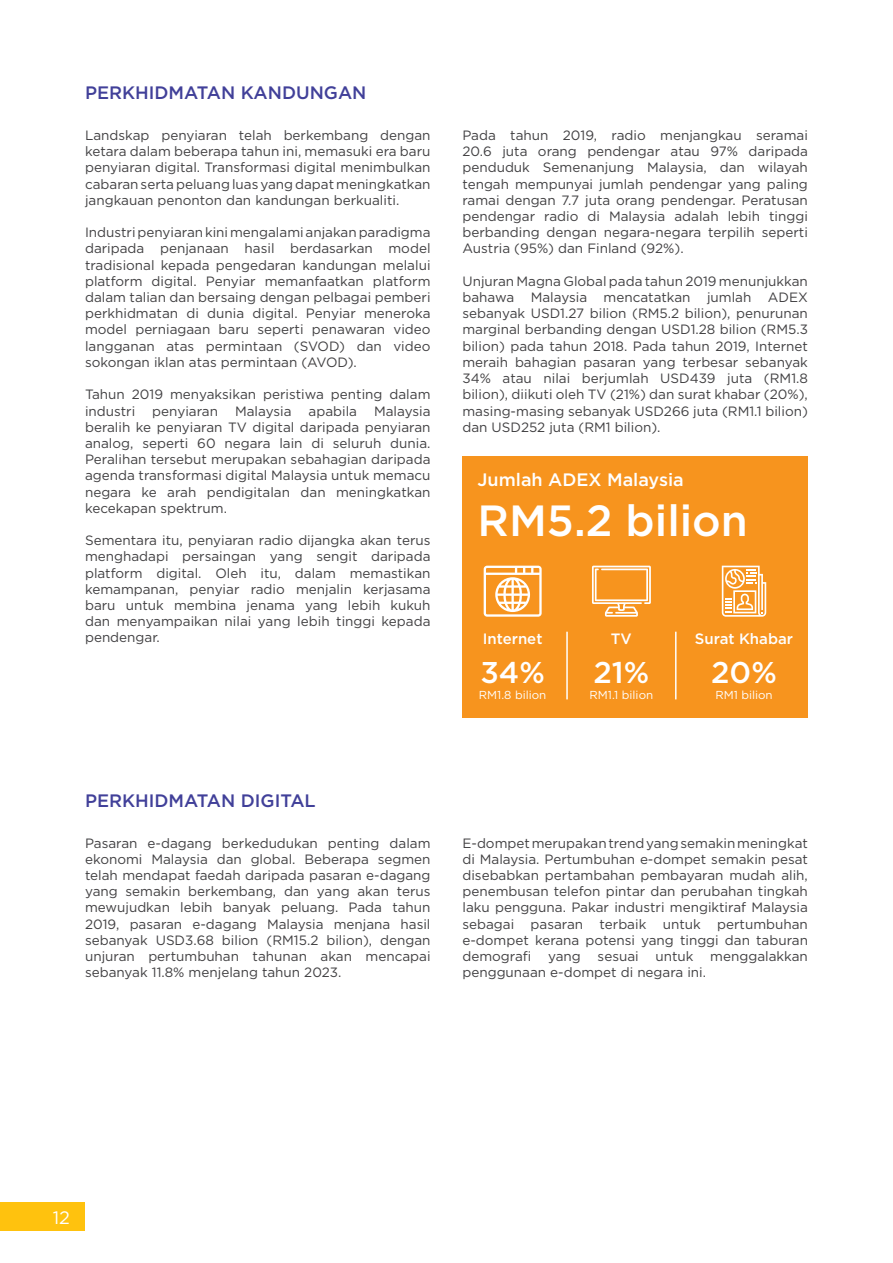
<style>
.page{position:relative;width:893px;height:1263px;background:#fff}
.page>*{position:absolute;margin:0;border:0;box-sizing:border-box;transform-origin:0 0}
.t1{font:500 43.65px "Gotham";color:#fff}
.t2{font:500 30px "Gotham";color:#fff}
.t3{font:500 18px "Gotham";color:#414099}
.t4{font:500 18px "Gotham";color:#fff}
.t5{font:18px "Gotham";color:#fff}
.t6{font:500 15px "Gotham";color:#fff}
.t7{font:13.5px/16.2px "Gotham";color:#414042;text-align:justify}
.t8{font:11.55px "Gotham";color:#fff}
</style>
<div class="page">
<div style="left:462px;top:456px;width:346px;height:261px;background:#f7941e"></div>
<hr style="left:566px;top:632px;width:2px;height:67px;background:#fff">
<hr style="left:675px;top:632px;width:1px;height:67px;background:#fff">
<div style="left:0;top:1203px;width:85px;height:28px;background:#ffc20e"></div>
<svg style="left:484px;top:566px;width:58px;height:51px"></svg>
<svg style="left:592px;top:566px;width:59px;height:51px"></svg>
<svg style="left:722px;top:566px;width:44px;height:51px"></svg>
<h3 class="t3" style="left:85px;top:81px;width:283px">PERKHIDMATAN KANDUNGAN</h3>
<p class="t7" style="left:85px;top:127px;width:347px">Landskap penyiaran telah berkembang dengan ketara dalam beberapa tahun ini, memasuki era baru penyiaran digital. Transformasi digital menimbulkan cabaran serta peluang luas yang dapat meningkatkan jangkauan penonton dan kandungan berkualiti.</p>
<p class="t7" style="left:85px;top:224px;width:347px">Industri penyiaran kini mengalami anjakan paradigma daripada penjanaan hasil berdasarkan model tradisional kepada pengedaran kandungan melalui platform digital. Penyiar memanfaatkan platform dalam talian dan bersaing dengan pelbagai pemberi perkhidmatan di dunia digital. Penyiar meneroka model perniagaan baru seperti penawaran video langganan atas permintaan (SVOD) dan video sokongan iklan atas permintaan (AVOD).</p>
<p class="t7" style="left:85px;top:386px;width:347px">Tahun 2019 menyaksikan peristiwa penting dalam industri</p>
<p class="t7" style="left:85px;top:402px;width:347px;text-indent:289px">Malaysia beralih ke penyiaran TV digital daripada penyiaran analog, seperti 60 negara lain di seluruh dunia.<br>Peralihan tersebut merupakan sebahagian daripada agenda transformasi digital Malaysia untuk memacu negara ke arah pendigitalan dan meningkatkan kecekapan spektrum.</p>
<p class="t7" style="left:85px;top:532px;width:347px">Sementara itu, penyiaran radio dijangka akan terus menghadapi persaingan yang sengit daripada platform digital. Oleh itu, dalam memastikan kemampanan, penyiar radio menjalin kerjasama baru untuk membina jenama yang lebih kukuh dan menyampaikan nilai yang lebih tinggi kepada pendengar.</p>
<p class="t7" style="left:152px;top:402px;width:67px">penyiaran</p>
<p class="t7" style="left:235px;top:402px;width:58px">Malaysia</p>
<p class="t7" style="left:309px;top:402px;width:50px">apabila</p>
<p class="t7" style="left:462px;top:127px;width:347px">Pada tahun 2019, radio menjangkau seramai 20.6 juta orang pendengar atau 97% daripada penduduk Semenanjung Malaysia, dan wilayah tengah mempunyai jumlah pendengar yang paling ramai dengan 7.7 juta orang pendengar. Peratusan pendengar radio di Malaysia adalah lebih tinggi berbanding dengan negara-negara terpilih seperti Austria (95%) dan Finland (92%).</p>
<p class="t7" style="left:462px;top:273px;width:347px">Unjuran Magna Global pada tahun 2019 menunjukkan bahawa Malaysia mencatatkan jumlah ADEX sebanyak USD1.27 bilion (RM5.2 bilion), penurunan marginal berbanding dengan USD1.28 bilion (RM5.3 bilion) pada tahun 2018. Pada tahun 2019, Internet meraih bahagian pasaran yang terbesar sebanyak 34% atau nilai berjumlah USD439 juta (RM1.8 bilion), diikuti oleh TV (21%) dan surat khabar (20%), masing-masing sebanyak USD266 juta (RM1.1 bilion) dan USD252 juta (RM1 bilion).</p>
<h3 class="t4" style="left:478px;top:467px;width:208px">Jumlah ADEX Malaysia</h3>
<h1 class="t1" style="left:478px;top:491px;width:272px">RM5.2 bilion</h1>
<p class="t6" style="left:483px;top:628px;width:61px">Internet</p>
<h2 class="t2" style="left:480px;top:652px;width:66px">34%</h2>
<p class="t8" style="left:479px;top:688px;width:69px">RM1.8 bilion</p>
<p class="t6" style="left:611px;top:628px;width:22px">TV</p>
<h2 class="t2" style="left:593px;top:652px;width:57px">21%</h2>
<p class="t8" style="left:590px;top:688px;width:65px">RM1.1 bilion</p>
<p class="t6" style="left:695px;top:628px;width:100px">Surat Khabar</p>
<h2 class="t2" style="left:711px;top:652px;width:67px">20%</h2>
<p class="t8" style="left:715px;top:688px;width:59px">RM1 bilion</p>
<h3 class="t3" style="left:85px;top:789px;width:232px">PERKHIDMATAN DIGITAL</h3>
<p class="t7" style="left:85px;top:834px;width:347px">Pasaran e-dagang berkedudukan penting dalam ekonomi Malaysia dan global. Beberapa segmen telah mendapat faedah daripada pasaran e-dagang yang semakin berkembang, dan yang akan terus mewujudkan lebih banyak peluang. Pada tahun 2019, pasaran e-dagang Malaysia menjana hasil sebanyak USD3.68 bilion (RM15.2 bilion), dengan unjuran pertumbuhan tahunan akan mencapai sebanyak 11.8% menjelang tahun 2023.</p>
<p class="t7" style="left:462px;top:834px;width:347px">E-dompet merupakan trend yang semakin meningkat di Malaysia. Pertumbuhan e-dompet semakin pesat disebabkan pertambahan pembayaran mudah alih, penembusan telefon pintar dan perubahan tingkah laku pengguna. Pakar industri mengiktiraf Malaysia sebagai pasaran terbaik untuk pertumbuhan e-dompet kerana potensi yang tinggi dan taburan demografi yang sesuai untuk menggalakkan penggunaan e-dompet di negara ini.</p>
<h3 class="t5" style="left:53px;top:1206px;width:19px">12</h3>
</div>
